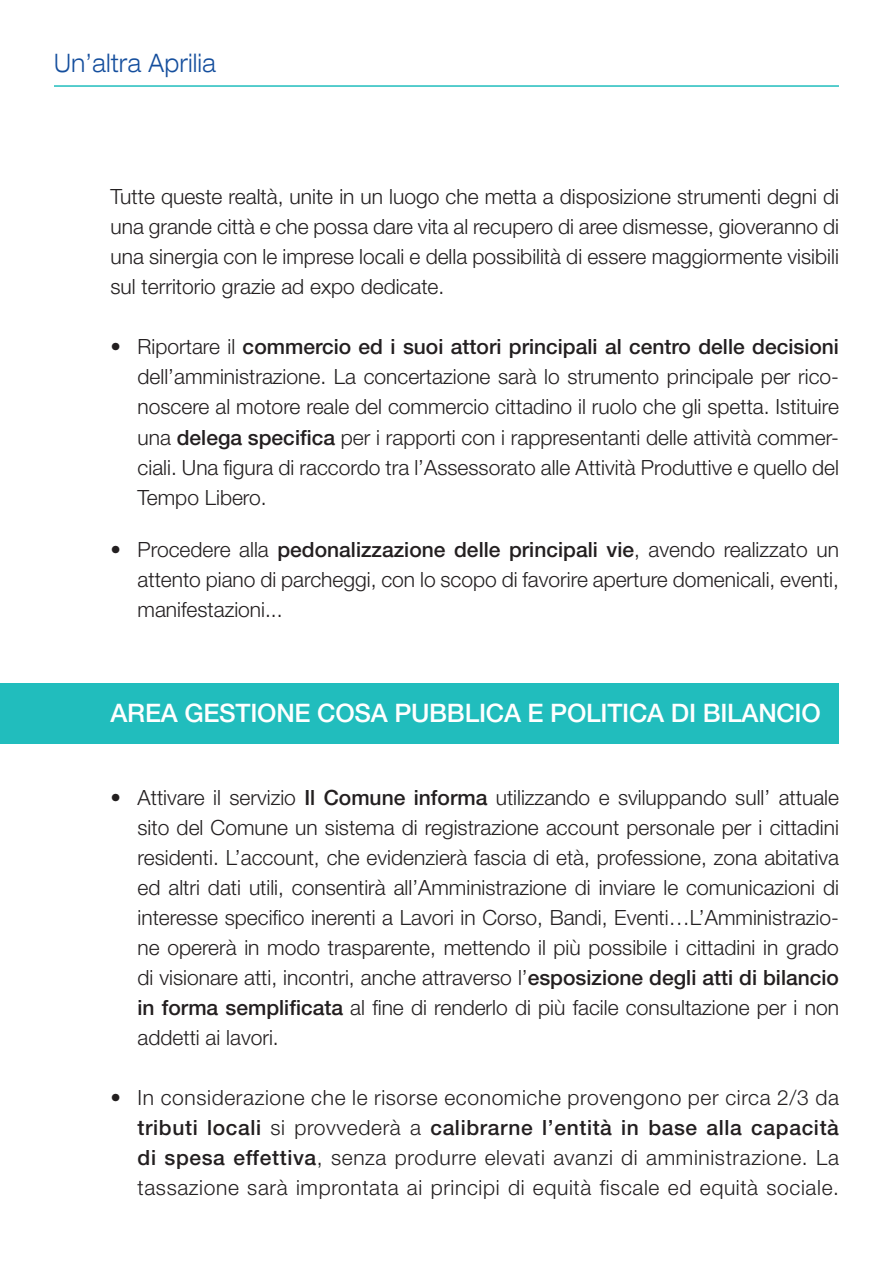
<style>
.page{position:relative;width:893px;height:1263px;background:#fff}
.page>*{position:absolute;margin:0;border:0;box-sizing:border-box;transform-origin:0 0}
.t1{font:500 25.5px "Helvetica Neue LT Std";letter-spacing:-.01em;color:#fff}
.t2{font:300 expanded 25.5px "Helvetica Neue LT Std";letter-spacing:.03em;color:#144e9d;scale:.85 1}
.t3{font:300 21px/30px "Helvetica Neue LT Std";color:#231f20;text-align:justify}
.s1{font-weight:500}
</style>
<div class="page">
<hr style="left:54px;top:85px;width:785px;height:2px;background:#21bdbd">
<div style="left:0;top:683px;width:839px;height:60px;background:#21bdbd"></div>
<p class="t2" style="left:54px;top:48px;width:192px">Un’altra Aprilia</p>
<p class="t3" style="left:111px;top:182px;width:730px">Tutte queste realtà, unite in un luogo che metta a disposizione strumenti degni di una grande città e che possa dare vita al recupero di aree dismesse, gioveranno di una sinergia con le imprese locali e della possibilità di essere maggiormente visibili sul territorio grazie ad expo dedicate.</p>
<p class="t3" style="left:138px;top:332px;width:703px;text-indent:-27px">• Riportare il <span class="s1">commercio ed i suoi attori principali al centro delle decisioni </span>dell’amministrazione. La concertazione sarà lo strumento principale per rico&shy;noscere al motore reale del commercio cittadino il ruolo che gli spetta. Istituire una <span class="s1">delega specifica</span> per i rapporti con i rappresentanti delle attività commer&shy;ciali. Una figura di raccordo tra l’Assessorato alle Attività Produttive e quello del Tempo Libero.</p>
<p class="t3" style="left:138px;top:534px;width:703px;text-indent:-27px">• Procedere alla <span class="s1">pedonalizzazione delle principali vie</span>, avendo realizzato un attento piano di parcheggi, con lo scopo di favorire aperture domenicali, eventi, manifestazioni...</p>
<p class="t1" style="left:111px;top:698px;width:712px">AREA GESTIONE COSA PUBBLICA E POLITICA DI BILANCIO</p>
<p class="t3" style="left:138px;top:782px;width:703px;text-indent:-27px">• Attivare il servizio <span class="s1">Il Comune informa</span> utilizzando e sviluppando sull’ attuale sito del Comune un sistema di registrazione account personale per i cittadini residenti. L’account, che evidenzierà fascia di età, professione, zona abitativa ed altri dati utili, consentirà all’Amministrazione di inviare le comunicazioni di interesse specifico inerenti a Lavori in Corso, Bandi, Eventi…L’Amministrazio&shy;ne opererà in modo trasparente, mettendo il più possibile i cittadini in grado di visionare atti, incontri, anche attraverso l’<span class="s1">esposizione degli atti di bilancio in forma semplificata</span> al fine di renderlo di più facile consultazione per i non addetti ai lavori.</p>
<p class="t3" style="left:138px;top:1082px;width:703px;text-indent:-27px">• In considerazione che le risorse economiche provengono per circa 2/3 da <span class="s1">tributi locali</span> si provvederà a <span class="s1">calibrarne l’entità in base alla capacità di spesa effettiva</span>, senza produrre elevati avanzi di amministrazione. La tassazione sarà improntata ai principi di equità fiscale ed equità sociale.</p>
</div>
